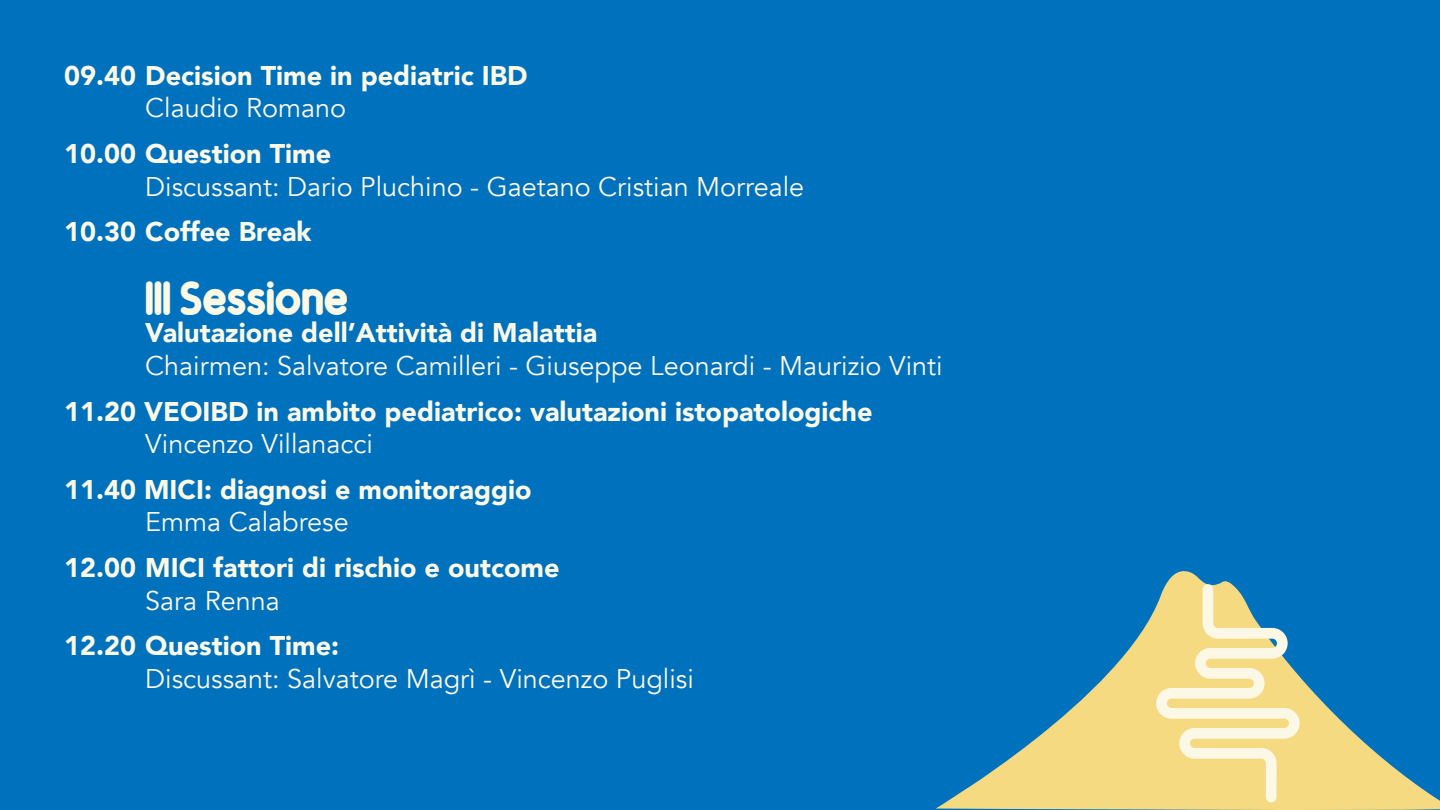
<style>
.page{position:relative;width:1440px;height:810px;background:#0071bc}
.page>*{position:absolute;margin:0;border:0;box-sizing:border-box;transform-origin:0 0}
.t1{font:34.5px "Rede Rounded F24";color:#fbf8e6}
.t2{font:900 27px "Avenir";color:#fbf8e6}
.t3{font:27px "Avenir";color:#fbf8e6}
</style>
<div class="page">
<svg style="left:936px;top:571px;width:504px;height:239px"></svg>
<svg style="left:1156px;top:584px;width:144px;height:218px;background:#ded7a2"></svg>
<p class="t2" style="left:64px;top:58px;width:465px">09.40 Decision Time in pediatric IBD</p>
<p class="t3" style="left:145px;top:90px;width:203px">Claudio Romano</p>
<p class="t2" style="left:64px;top:136px;width:268px">10.00 Question Time</p>
<p class="t3" style="left:145px;top:169px;width:660px">Discussant: Dario Pluchino - Gaetano Cristian Morreale</p>
<p class="t2" style="left:64px;top:214px;width:249px">10.30 Coffee Break</p>
<p class="t1" style="left:145px;top:276px;width:205px">III Sessione</p>
<p class="t2" style="left:145px;top:315px;width:454px">Valutazione dell’Attività di Malattia</p>
<p class="t3" style="left:145px;top:348px;width:799px">Chairmen: Salvatore Camilleri - Giuseppe Leonardi - Maurizio Vinti</p>
<p class="t2" style="left:64px;top:394px;width:810px">11.20 VEOIBD in ambito pediatrico: valutazioni istopatologiche</p>
<p class="t3" style="left:145px;top:426px;width:229px">Vincenzo Villanacci</p>
<p class="t2" style="left:64px;top:472px;width:469px">11.40 MICI: diagnosi e monitoraggio</p>
<p class="t3" style="left:145px;top:504px;width:205px">Emma Calabrese</p>
<p class="t2" style="left:64px;top:550px;width:497px">12.00 MICI fattori di rischio e outcome</p>
<p class="t3" style="left:145px;top:583px;width:136px">Sara Renna</p>
<p class="t2" style="left:64px;top:628px;width:276px">12.20 Question Time:</p>
<p class="t3" style="left:145px;top:661px;width:550px">Discussant: Salvatore Magrì - Vincenzo Puglisi</p>
</div>
